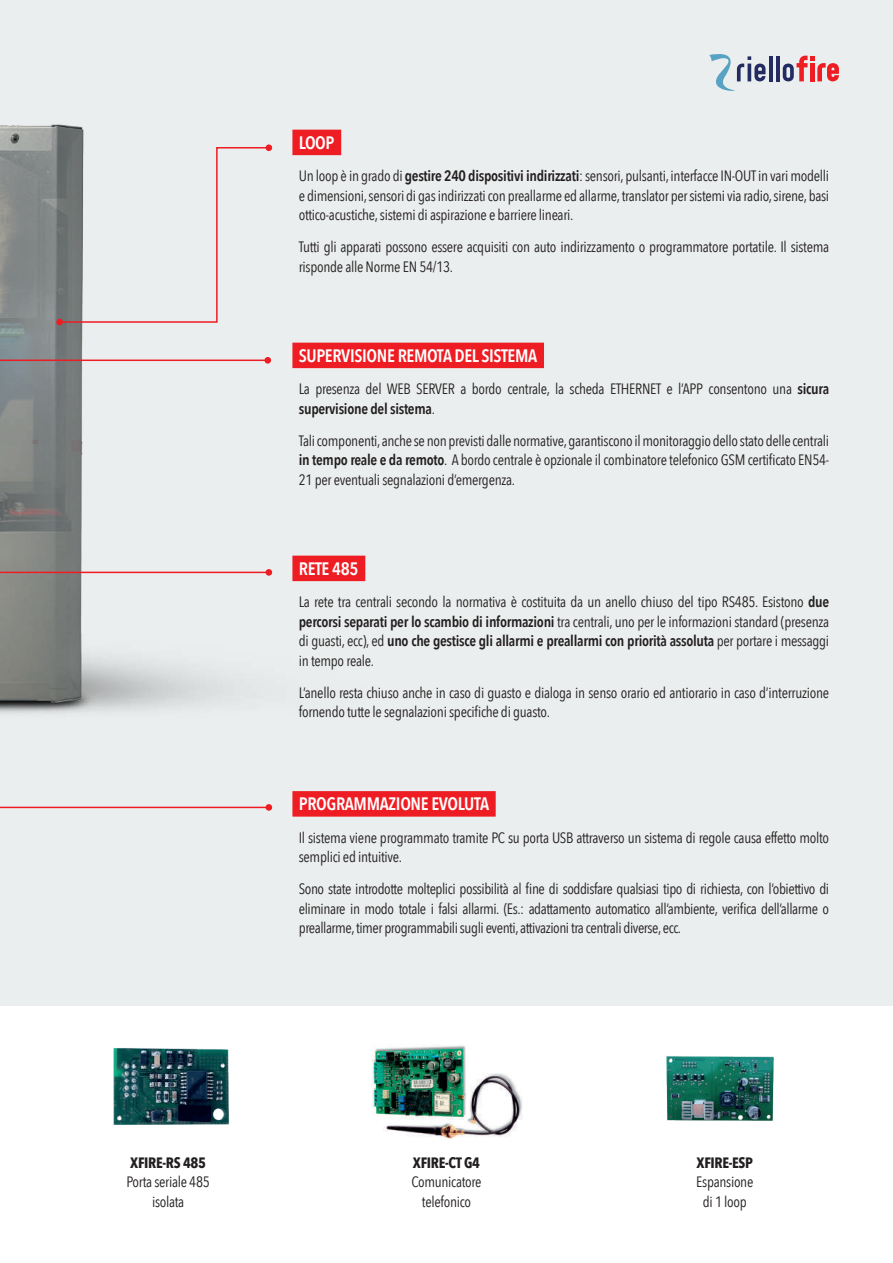
<style>
.page{position:relative;width:893px;height:1263px;background:#fff}
.page>*{position:absolute;margin:0;border:0;box-sizing:border-box;transform-origin:0 0}
.t1{font:600 18px "Avenir Next Condensed";letter-spacing:-.02em;color:#fff}
.t2{font:15px/19.5px "Avenir Next Condensed";letter-spacing:-.02em;color:#231f20;text-align:justify}
.t3{font:700 15px "Avenir Next Condensed";letter-spacing:-.02em;color:#231f20}
.s1{font-weight:600}
</style>
<div class="page">
<div style="left:0;top:0;width:893px;height:1006px;background:#ebeeee"></div>
<img style="left:0;top:124px;width:544px;height:686px">
<hr style="left:769px;top:56px;width:3px;height:25px;background:#232c61">
<hr style="left:776px;top:56px;width:3px;height:25px;background:#232c61">
<svg style="left:709px;top:54px;width:56px;height:37px"></svg>
<svg style="left:783px;top:56px;width:56px;height:25px"></svg>
<div style="left:292px;top:130px;width:49px;height:25px;background:#ee1d23"></div>
<div style="left:292px;top:343px;width:252px;height:25px;background:#ee1d23"></div>
<div style="left:292px;top:556px;width:73px;height:25px;background:#ee1d23"></div>
<div style="left:292px;top:791px;width:204px;height:26px;background:#ee1d23"></div>
<svg style="left:58px;top:146px;width:212px;height:177px"></svg>
<div style="left:56px;top:319px;width:7px;height:6px;background:#ee1d23;border-radius:50%"></div>
<div style="left:266px;top:144px;width:6px;height:7px;background:#ee1d23;border-radius:50%"></div>
<hr style="left:0;top:359px;width:268px;height:2px;background:#ee1d23">
<div style="left:264px;top:357px;width:7px;height:7px;background:#ee1d23;border-radius:50%"></div>
<svg style="left:0;top:425px;width:270px;height:108px"></svg>
<div style="left:266px;top:569px;width:6px;height:7px;background:#ee1d23;border-radius:50%"></div>
<svg style="left:0;top:533px;width:270px;height:276px"></svg>
<div style="left:266px;top:804px;width:6px;height:7px;background:#ee1d23;border-radius:50%"></div>
<img style="left:113px;top:1048px;width:116px;height:77px">
<img style="left:371px;top:1045px;width:152px;height:94px">
<img style="left:666px;top:1056px;width:108px;height:65px">
<p class="t3" style="left:130px;top:1153px;width:77px">XFIRE-RS 485</p>
<p class="t2" style="left:127px;top:1172px;width:85px;text-align:center">Porta seriale 485 isolata</p>
<p class="t1" style="left:299px;top:127px;width:37px">LOOP</p>
<p class="t2" style="left:299px;top:165px;width:532px">Un loop è in grado di <span class="s1">gestire 240 dispositivi indirizzati</span>: sensori, pulsanti, interfacce IN-OUT in vari modelli e dimensioni, sensori di gas indirizzati con preallarme ed allarme, translator per sistemi via radio, sirene, basi ottico-acustiche, sistemi di aspirazione e barriere lineari.</p>
<p class="t2" style="left:299px;top:237px;width:532px">Tutti gli apparati possono essere acquisiti con auto indirizzamento o programmatore portatile. Il sistema risponde alle Norme EN 54/13.</p>
<p class="t1" style="left:299px;top:340px;width:240px">SUPERVISIONE REMOTA DEL SISTEMA</p>
<p class="t2" style="left:299px;top:378px;width:532px">La presenza del WEB SERVER a bordo centrale, la scheda ETHERNET e l’APP consentono una <span class="s1">sicura supervisione del sistema</span>.</p>
<p class="t2" style="left:299px;top:430px;width:532px">Tali componenti, anche se non previsti dalle normative, garantiscono il monitoraggio dello stato delle centrali <span class="s1">in tempo reale e da remoto</span>. A bordo centrale è opzionale il combinatore telefonico GSM certificato EN54- 21 per eventuali segnalazioni d’emergenza.</p>
<p class="t1" style="left:299px;top:553px;width:61px">RETE 485</p>
<p class="t2" style="left:299px;top:591px;width:532px">La rete tra centrali secondo la normativa è costituita da un anello chiuso del tipo RS485. Esistono <span class="s1">due percorsi separati per lo scambio di informazioni</span> tra centrali, uno per le informazioni standard (presenza di guasti, ecc), ed <span class="s1">uno che gestisce gli allarmi e preallarmi con priorità assoluta</span> per portare i messaggi in tempo reale.</p>
<p class="t2" style="left:299px;top:682px;width:532px">L’anello resta chiuso anche in caso di guasto e dialoga in senso orario ed antiorario in caso d’interruzione fornendo tutte le segnalazioni specifiche di guasto.</p>
<p class="t1" style="left:299px;top:788px;width:192px">PROGRAMMAZIONE EVOLUTA</p>
<p class="t2" style="left:299px;top:827px;width:532px">Il sistema viene programmato tramite PC su porta USB attraverso un sistema di regole causa effetto molto semplici ed intuitive.</p>
<p class="t2" style="left:299px;top:878px;width:532px">Sono state introdotte molteplici possibilità al fine di soddisfare qualsiasi tipo di richiesta, con l’obiettivo di eliminare in modo totale i falsi allarmi. (Es.: adattamento automatico all’ambiente, verifica dell’allarme o preallarme, timer programmabili sugli eventi, attivazioni tra centrali diverse, ecc.</p>
<p class="t3" style="left:413px;top:1153px;width:69px">XFIRE-CT G4</p>
<p class="t2" style="left:411px;top:1172px;width:72px;text-align:center">Comunicatore telefonico</p>
<p class="t3" style="left:697px;top:1153px;width:58px">XFIRE-ESP</p>
<p class="t2" style="left:696px;top:1172px;width:59px;text-align:center">Espansione di 1 loop</p>
</div>
